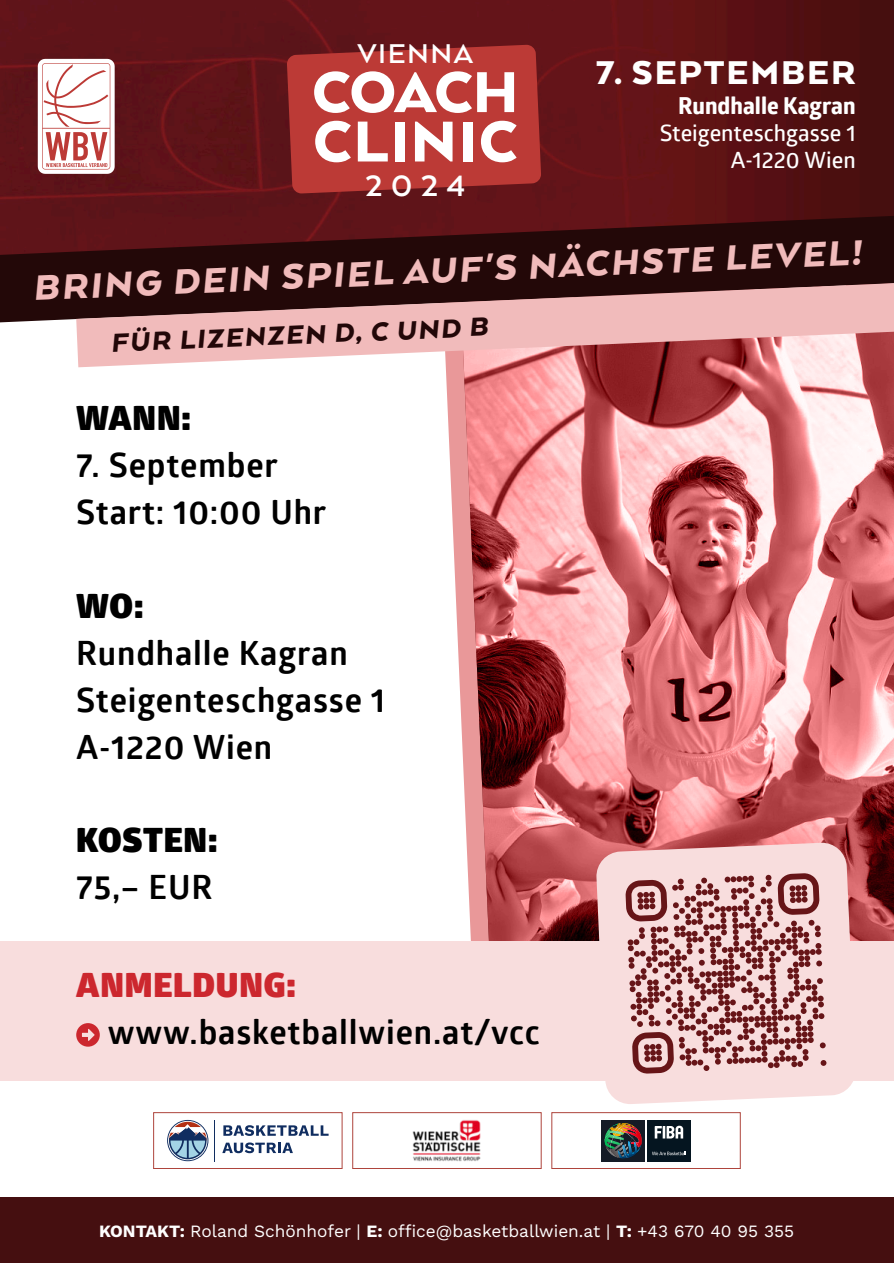
<style>
.page{position:relative;width:894px;height:1263px;background:#fff}
.page>*{position:absolute;margin:0;border:0;box-sizing:border-box;transform-origin:0 0}
.t1{font:900 66.45px/49.3px "Arquitecta";letter-spacing:.025em;color:#fff}
.t2{font:italic 900 40.5px "Arquitecta";color:#f1bbbb}
.t3{font:900 37.95px "Arquitecta";letter-spacing:.05em;color:#fff}
.t4{font:700 33.9px "Arquitecta";color:#fff}
.t5{font:700 33.6px/47px "Glober";letter-spacing:.025em;color:#000}
.t6{font:900 33.6px "Glober";letter-spacing:.025em;color:#000}
.t7{font:900 33.6px "Glober";letter-spacing:.025em;color:#cc272e}
.t8{font:700 31.35px "Arquitecta";letter-spacing:.05em;color:#fff}
.t9{font:italic 900 30px "Arquitecta";color:#220708}
.t10{font:700 22.95px "Globerx";color:#fff}
.t11{font:600 22.5px/27px "Glober";color:#fff;text-align:right}
.t12{font:17.25px "Work Sans";color:#fff}
.s1{font-weight:700}
</style>
<div class="page">
<img style="left:0;top:0;width:893px;height:215px">
<svg style="left:445px;top:367px;width:15px;height:323px"></svg>
<img style="left:460px;top:367px;width:433px;height:574px">
<svg style="left:0;top:215px;width:893px;height:108px;background:#350c0d"></svg>
<div style="left:0;top:941px;width:893px;height:159px;background:#f8dddd"></div>
<div style="left:0;top:1081px;width:893px;height:116px;background:#fff"></div>
<div style="left:0;top:1197px;width:893px;height:66px;background:#450f10"></div>
<svg style="left:287px;top:47px;width:254px;height:147px;background:#b43733"></svg>
<svg style="left:76px;top:1023px;width:24px;height:24px"></svg>
<svg style="left:596px;top:842px;width:260px;height:262px;fill:#f8dddd"></svg>
<svg style="left:625px;top:873px;width:201px;height:201px"></svg>
<svg style="left:76px;top:282px;width:817px;height:85px;background:#bc8a8b"></svg>
<svg style="left:38px;top:59px;width:77px;height:115px"></svg>
<img style="left:412px;top:1120px;width:69px;height:42px">
<div style="left:352px;top:1112px;width:189px;height:57px;border:1px solid #ae443c"></div>
<svg style="left:647px;top:1120px;width:44px;height:42px"></svg>
<div style="left:647px;top:1120px;width:43px;height:41px;background:#051520"></div>
<svg style="left:652px;top:1152px;width:34px;height:3px"></svg>
<svg style="left:654px;top:1126px;width:29px;height:12px"></svg>
<svg style="left:601px;top:1161px;width:44px;height:1px"></svg>
<div style="left:601px;top:1120px;width:44px;height:41px;background:#141b26"></div>
<svg style="left:604px;top:1123px;width:38px;height:36px"></svg>
<div style="left:551px;top:1112px;width:189px;height:57px;border:1px solid #ae443c"></div>
<div style="left:153px;top:1112px;width:189px;height:57px;background:#fff;border:1px solid #ae443c"></div>
<svg style="left:223px;top:1125px;width:105px;height:11px"></svg>
<svg style="left:222px;top:1142px;width:71px;height:11px"></svg>
<svg style="left:167px;top:1120px;width:41px;height:41px"></svg>
<hr style="left:214px;top:1120px;width:1px;height:41px;background:#102d60">
<p class="t8" style="left:357px;top:39px;width:117px">VIENNA</p>
<h1 class="t1" style="left:312px;top:71px;width:208px">COACH<br>CLINIC</h1>
<p class="t4" style="left:365px;top:171px;width:102px">2024</p>
<p class="t3" style="left:595px;top:56px;width:261px">7. SEPTEMBER</p>
<p class="t10" style="left:678px;top:96px;width:179px">Rundhalle Kagran</p>
<p class="t11" style="left:659px;top:121px;width:197px">Steigenteschgasse 1<br>A-1220 Wien</p>
<p class="t2" style="left:32px;top:266px;width:830px;rotate:-2deg">BRING DEIN SPIEL AUF'S NÄCHSTE LEVEL!</p>
<p class="t9" style="left:110px;top:328px;width:379px;rotate:-2deg">FÜR LIZENZEN D, C UND B</p>
<p class="t6" style="left:76px;top:404px;width:116px">WANN:</p>
<p class="t5" style="left:76px;top:445px;width:251px">7. September<br>Start: 10:00 Uhr</p>
<p class="t6" style="left:76px;top:592px;width:69px">WO:</p>
<p class="t5" style="left:76px;top:633px;width:310px">Rundhalle Kagran<br>Steigenteschgasse 1<br>A-1220 Wien</p>
<p class="t6" style="left:76px;top:827px;width:143px">KOSTEN:</p>
<p class="t5" style="left:76px;top:868px;width:138px">75,– EUR</p>
<p class="t7" style="left:76px;top:972px;width:221px">ANMELDUNG:</p>
<p class="t5" style="left:108px;top:1012px;width:433px">www.basketballwien.at/vcc</p>
<p class="t12" style="left:99px;top:1220px;width:696px"><span class="s1">KONTAKT:</span> Roland Schönhofer | <span class="s1">E:</span> office@basketballwien.at | <span class="s1">T:</span> +43 670 40 95 355</p>
</div>
